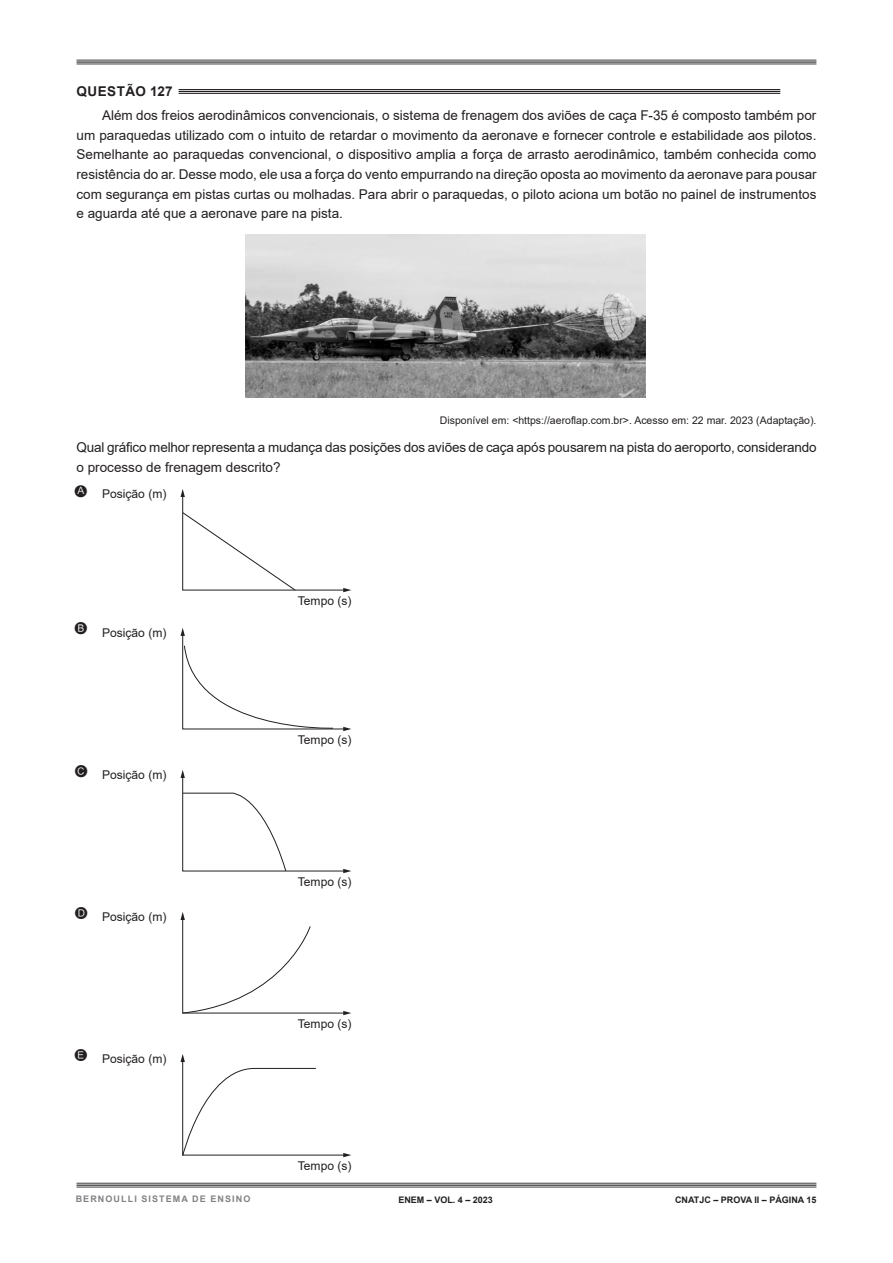
<style>
.page{position:relative;width:893px;height:1263px;background:#fff}
.page>*{position:absolute;margin:0;border:0;box-sizing:border-box;transform-origin:0 0}
.Enunciado_com_recuo{font:13.5px/19.6px "Arial";color:#231f20;text-align:justify}
.Enunciado{font:13.5px/19.6px "Arial";letter-spacing:-.01em;color:#231f20}
.t1{font:700 13.5px "Arial";letter-spacing:.035em;color:#231f20}
.t2{font:13.5px "teste";color:#231f20}
.t3{font:12.15px "Arial";color:#231f20}
.Fonte_Texto{font:10.5px "Arial";color:#231f20}
.t4{font:700 9px "Arial";color:#231f20}
.t5{font:700 9px "Arial";letter-spacing:.12em;color:#808285}
</style>
<div class="page">
<hr style="left:77px;top:60px;width:739px;height:1px;background:#3e3e3f">
<hr style="left:77px;top:64px;width:739px;height:1px;background:#3e3e3f">
<hr style="left:77px;top:61px;width:739px;height:2px;background:#231f20">
<hr style="left:77px;top:1183px;width:739px;height:1px;background:#3e3e3f">
<hr style="left:77px;top:1187px;width:739px;height:1px;background:#3e3e3f">
<hr style="left:77px;top:1184px;width:739px;height:2px;background:#231f20">
<hr style="left:179px;top:89px;width:601px;height:1px;background:#231f20">
<hr style="left:179px;top:91px;width:601px;height:1px;background:#231f20">
<hr style="left:179px;top:93px;width:601px;height:1px;background:#231f20">
<img style="left:245px;top:234px;width:400px;height:163px">
<svg style="left:181px;top:489px;width:170px;height:103px"></svg>
<svg style="left:181px;top:628px;width:170px;height:104px"></svg>
<svg style="left:181px;top:770px;width:170px;height:103px"></svg>
<svg style="left:181px;top:912px;width:170px;height:103px"></svg>
<svg style="left:181px;top:1054px;width:170px;height:103px"></svg>
<p class="t1" style="left:77px;top:82px;width:98px">QUESTÃO 127</p>
<p class="Enunciado_com_recuo" style="left:77px;top:105px;width:742px;text-indent:26px">Além dos freios aerodinâmicos convencionais, o sistema de frenagem dos aviões de caça F-35 é composto também por um paraquedas utilizado com o intuito de retardar o movimento da aeronave e fornecer controle e estabilidade aos pilotos.<br>Semelhante ao paraquedas convencional, o dispositivo amplia a força de arrasto aerodinâmico, também conhecida como resistência do ar. Desse modo, ele usa a força do vento empurrando na direção oposta ao movimento da aeronave para pousar com segurança em pistas curtas ou molhadas. Para abrir o paraquedas, o piloto aciona um botão no painel de instrumentos e aguarda até que a aeronave pare na pista.</p>
<p class="Fonte_Texto" style="left:440px;top:413px;width:378px">Disponível em: &lt;https://aeroflap.com.br&gt;. Acesso em: 22 mar. 2023 (Adaptação).</p>
<p class="Enunciado" style="left:77px;top:437px;width:742px">Qual gráfico melhor representa a mudança das posições dos aviões de caça após pousarem na pista do aeroporto, considerando o processo de frenagem descrito?</p>
<p class="t2" style="left:77px;top:482px;width:14px">A.</p>
<p class="t3" style="left:102px;top:485px;width:66px">Posição (m)</p>
<p class="t2" style="left:77px;top:620px;width:14px">B.</p>
<p class="t3" style="left:102px;top:624px;width:66px">Posição (m)</p>
<p class="t2" style="left:77px;top:762px;width:14px">C.</p>
<p class="t3" style="left:102px;top:766px;width:66px">Posição (m)</p>
<p class="t2" style="left:77px;top:904px;width:14px">D.</p>
<p class="t3" style="left:102px;top:908px;width:66px">Posição (m)</p>
<p class="t2" style="left:77px;top:1046px;width:14px">E.</p>
<p class="t3" style="left:102px;top:1050px;width:66px">Posição (m)</p>
<p class="t3" style="left:298px;top:592px;width:55px">Tempo (s)</p>
<p class="t3" style="left:298px;top:731px;width:55px">Tempo (s)</p>
<p class="t3" style="left:298px;top:873px;width:55px">Tempo (s)</p>
<p class="t3" style="left:298px;top:1015px;width:55px">Tempo (s)</p>
<p class="t3" style="left:298px;top:1157px;width:55px">Tempo (s)</p>
<p class="t5" style="left:76px;top:1192px;width:176px">BERNOULLI SISTEMA DE ENSINO</p>
<p class="t4" style="left:398px;top:1193px;width:96px">ENEM – VOL. 4 – 2023</p>
<p class="t4" style="left:675px;top:1193px;width:143px">CNATJC – PROVA II – PÁGINA 15</p>
</div>
